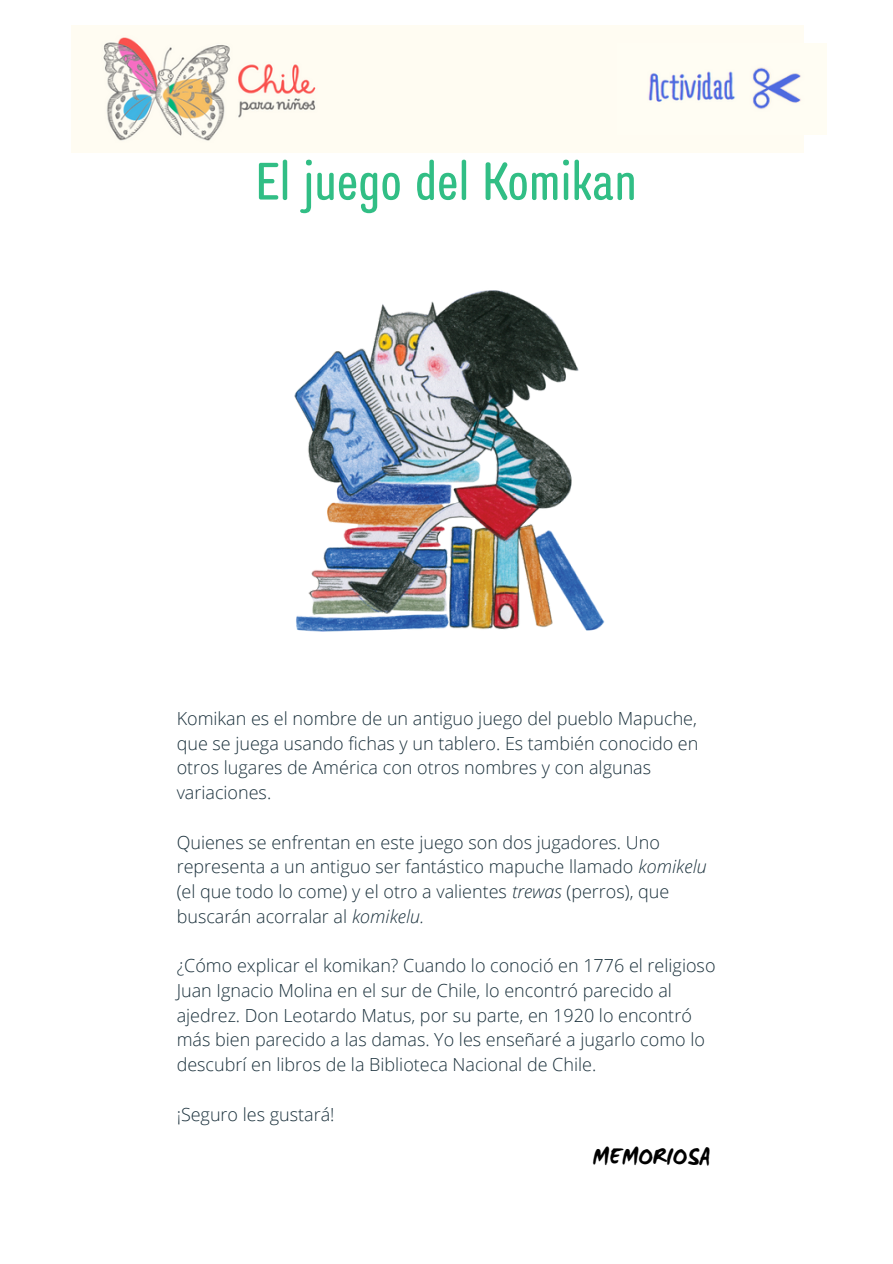
<style>
.page{position:relative;width:893px;height:1264px;background:#fff}
.page>*{position:absolute;margin:0;border:0;box-sizing:border-box;transform-origin:0 0}
.t1{font:500 condensed 52.5px "Prachason Neue Mon";color:#31be85}
.t2{font:700 25.5px "WC Mano Negra Bta";color:#000}
.t3{font:300 18px/24.8px "Open Sans";color:#1b313c}
.s1{font-style:italic}
</style>
<div class="page">
<img style="left:71px;top:25px;width:732px;height:127px">
<img style="left:617px;top:44px;width:209px;height:91px">
<img style="left:294px;top:290px;width:311px;height:342px">
<h1 class="t1" style="left:256px;top:157px;width:383px">El juego del Komikan</h1>
<p class="t3" style="left:177px;top:705px;width:523px">Komikan es el nombre de un antiguo juego del pueblo Mapuche, que se juega usando fichas y un tablero. Es también conocido en otros lugares de América con otros nombres y con algunas variaciones.</p>
<p class="t3" style="left:177px;top:829px;width:531px">Quienes se enfrentan en este juego son dos jugadores. Uno representa a un antiguo ser fantástico mapuche llamado <span class="s1">komikelu </span>(el que todo lo come) y el otro a valientes <span class="s1">trewas</span> (perros), que buscarán acorralar al <span class="s1">komikelu.</span></p>
<p class="t3" style="left:177px;top:952px;width:540px">¿Cómo explicar el komikan? Cuando lo conoció en 1776 el religioso Juan Ignacio Molina en el sur de Chile, lo encontró parecido al ajedrez. Don Leotardo Matus, por su parte, en 1920 lo encontró más bien parecido a las damas. Yo les enseñaré a jugarlo como lo descubrí en libros de la Biblioteca Nacional de Chile.</p>
<p class="t3" style="left:177px;top:1101px;width:159px">¡Seguro les gustará!</p>
<h2 class="t2" style="left:592px;top:1140px;width:119px">MEMORIOSA</h2>
</div>
